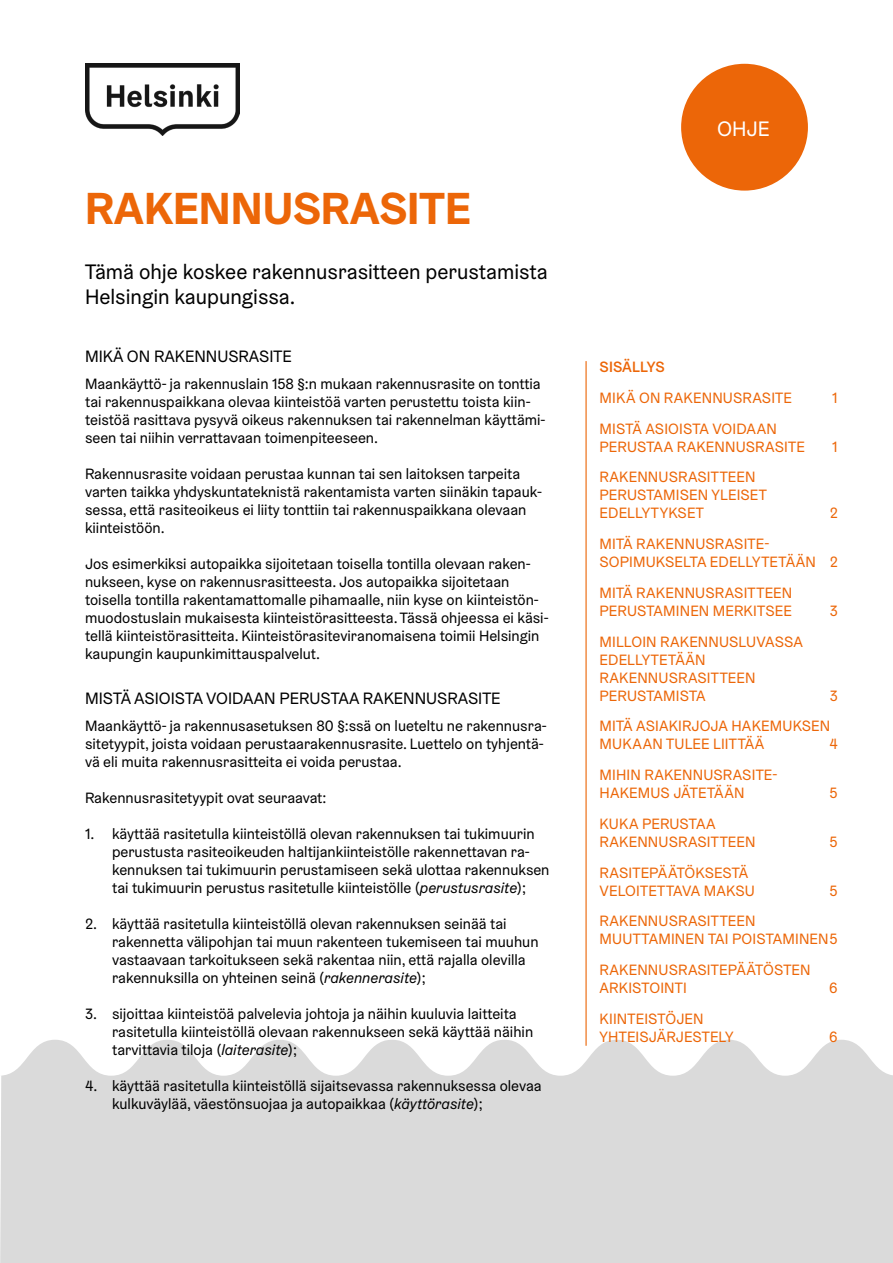
<style>
.page{position:relative;width:893px;height:1263px;background:#fff}
.page>*{position:absolute;margin:0;border:0;box-sizing:border-box;transform-origin:0 0}
.t1{font:700 45px "Helsinki Grotesk";color:#ec6608}
.t2{font:21px/25.2px "Helsinki Grotesk";color:#000}
.t3{font:21px "Helsinki Grotesk";color:#fff}
.t4{font:16.5px "Helsinki Grotesk";color:#000}
.t5{font:15px/18px "Helsinki Grotesk";color:#000}
.t6{font:15px/18px "Helsinki Grotesk";letter-spacing:.01em;color:#ec6608}
.t7{font:500 15px "Helsinki Grotesk";letter-spacing:.005em;color:#ec6608}
.s1{font-style:italic}
</style>
<div class="page">
<svg style="left:0;top:1040px;width:893px;height:223px;background:#dcdcdc"></svg>
<img style="left:85px;top:64px;width:155px;height:72px">
<div style="left:681px;top:64px;width:127px;height:127px;background:#ec6608;border-radius:50%"></div>
<hr style="left:585px;top:361px;width:2px;height:685px;background:#ec6608">
<h1 class="t1" style="left:85px;top:180px;width:387px">RAKENNUSRASITE</h1>
<h2 class="t2" style="left:85px;top:259px;width:464px">Tämä ohje koskee rakennusrasitteen perustamista<br>Helsingin kaupungissa.</h2>
<p class="t4" style="left:85px;top:346px;width:208px">MIKÄ ON RAKENNUSRASITE</p>
<p class="t5" style="left:85px;top:375px;width:462px">Maankäyttö- ja rakennuslain 158 §:n mukaan rakennusrasite on tonttia tai rakennuspaikkana olevaa kiinteistöä varten perustettu toista kiin&shy;teistöä rasittava pysyvä oikeus rakennuksen tai rakennelman käyttämi&shy;seen tai niihin verrattavaan toimenpiteeseen.</p>
<p class="t5" style="left:85px;top:465px;width:458px">Rakennusrasite voidaan perustaa kunnan tai sen laitoksen tarpeita varten taikka yhdyskuntateknistä rakentamista varten siinäkin tapauk&shy;sessa, että rasiteoikeus ei liity tonttiin tai rakennuspaikkana olevaan kiinteistöön.</p>
<p class="t5" style="left:85px;top:555px;width:465px">Jos esimerkiksi autopaikka sijoitetaan toisella tontilla olevaan raken&shy;nukseen, kyse on rakennusrasitteesta. Jos autopaikka sijoitetaan toisella tontilla rakentamattomalle pihamaalle, niin kyse on kiinteistön&shy;muodostuslain mukaisesta kiinteistörasitteesta. Tässä ohjeessa ei käsi&shy;tellä kiinteistörasitteita. Kiinteistörasiteviranomaisena toimii Helsingin kaupungin kaupunkimittauspalvelut.</p>
<p class="t4" style="left:85px;top:688px;width:417px">MISTÄ ASIOISTA VOIDAAN PERUSTAA RAKENNUSRASITE</p>
<p class="t5" style="left:85px;top:717px;width:463px">Maankäyttö- ja rakennusasetuksen 80 §:ssä on lueteltu ne rakennusra&shy;sitetyypit, joista voidaan perustaarakennusrasite. Luettelo on tyhjentä&shy;vä eli muita rakennusrasitteita ei voida perustaa.</p>
<p class="t5" style="left:85px;top:789px;width:243px">Rakennusrasitetyypit ovat seuraavat:</p>
<p class="t5" style="left:112px;top:825px;width:439px;text-indent:-27px">1. käyttää rasitetulla kiinteistöllä olevan rakennuksen tai tukimuurin perustusta rasiteoikeuden haltijankiinteistölle rakennettavan ra&shy;kennuksen tai tukimuurin perustamiseen sekä ulottaa rakennuksen tai tukimuurin perustus rasitetulle kiinteistölle (<span class="s1">perustusrasite</span>);</p>
<p class="t5" style="left:112px;top:915px;width:428px;text-indent:-27px">2. käyttää rasitetulla kiinteistöllä olevan rakennuksen seinää tai rakennetta välipohjan tai muun rakenteen tukemiseen tai muuhun vastaavaan tarkoitukseen sekä rakentaa niin, että rajalla olevilla rakennuksilla on yhteinen seinä (<span class="s1">rakennerasite</span>);</p>
<p class="t5" style="left:112px;top:1005px;width:423px;text-indent:-27px">3. sijoittaa kiinteistöä palvelevia johtoja ja näihin kuuluvia laitteita rasitetulla kiinteistöllä olevaan rakennukseen sekä käyttää näihin tarvittavia tiloja (<span class="s1">laiterasite</span>);</p>
<p class="t5" style="left:112px;top:1077px;width:431px;text-indent:-27px">4. käyttää rasitetulla kiinteistöllä sijaitsevassa rakennuksessa olevaa kulkuväylää, väestönsuojaa ja autopaikkaa (<span class="s1">käyttörasite</span>);</p>
<h2 class="t3" style="left:717px;top:116px;width:54px">OHJE</h2>
<p class="t7" style="left:600px;top:357px;width:67px">SISÄLLYS</p>
<p class="t6" style="left:600px;top:388px;width:194px">MIKÄ ON RAKENNUSRASITE</p>
<p class="t6" style="left:832px;top:388px;width:7px">1</p>
<p class="t6" style="left:600px;top:419px;width:207px">MISTÄ ASIOISTA VOIDAAN<br>PERUSTAA RAKENNUSRASITE</p>
<p class="t6" style="left:832px;top:437px;width:7px">1</p>
<p class="t6" style="left:600px;top:468px;width:169px">RAKENNUSRASITTEEN<br>PERUSTAMISEN YLEISET<br>EDELLYTYKSET</p>
<p class="t6" style="left:830px;top:504px;width:10px">2</p>
<p class="t6" style="left:600px;top:535px;width:240px">MITÄ RAKENNUSRASITE-<br>SOPIMUKSELTA EDELLYTETÄÄN 2</p>
<p class="t6" style="left:600px;top:583px;width:194px">MITÄ RAKENNUSRASITTEEN<br>PERUSTAMINEN MERKITSEE</p>
<p class="t6" style="left:830px;top:601px;width:10px">3</p>
<p class="t6" style="left:600px;top:632px;width:205px">MILLOIN RAKENNUSLUVASSA<br>EDELLYTETÄÄN<br>RAKENNUSRASITTEEN<br>PERUSTAMISTA</p>
<p class="t6" style="left:600px;top:680px;width:240px;line-height:30.8px;text-indent:230px">3<br>MITÄ ASIAKIRJOJA HAKEMUKSEN</p>
<p class="t6" style="left:600px;top:735px;width:166px">MUKAAN TULEE LIITTÄÄ</p>
<p class="t6" style="left:829px;top:735px;width:10px">4</p>
<p class="t6" style="left:600px;top:766px;width:179px">MIHIN RAKENNUSRASITE-<br>HAKEMUS JÄTETÄÄN</p>
<p class="t6" style="left:830px;top:784px;width:10px">5</p>
<p class="t6" style="left:600px;top:814px;width:157px">KUKA PERUSTAA<br>RAKENNUSRASITTEEN</p>
<p class="t6" style="left:830px;top:832px;width:10px">5</p>
<p class="t6" style="left:600px;top:863px;width:157px">RASITEPÄÄTÖKSESTÄ<br>VELOITETTAVA MAKSU</p>
<p class="t6" style="left:830px;top:881px;width:10px">5</p>
<p class="t6" style="left:600px;top:912px;width:240px">RAKENNUSRASITTEEN<br>MUUTTAMINEN TAI POISTAMINEN5</p>
<p class="t6" style="left:600px;top:961px;width:213px">RAKENNUSRASITEPÄÄTÖSTEN<br>ARKISTOINTI</p>
<p class="t6" style="left:829px;top:979px;width:10px">6</p>
<p class="t6" style="left:600px;top:1009px;width:136px">KIINTEISTÖJEN<br>YHTEISJÄRJESTELY</p>
<p class="t6" style="left:829px;top:1027px;width:10px">6</p>
</div>
